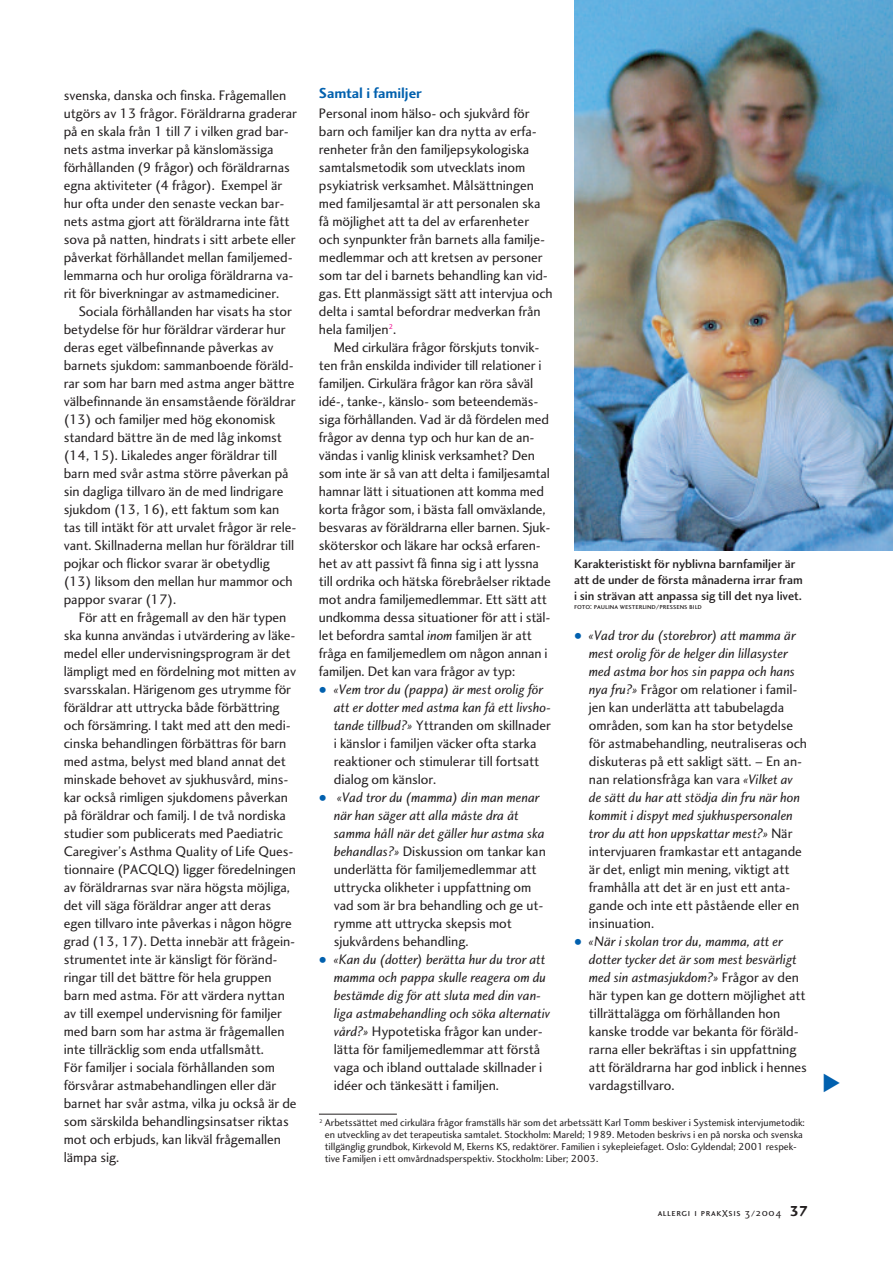
<style>
.page{position:relative;width:893px;height:1263px;background:#fff}
.page>*{position:absolute;margin:0;border:0;box-sizing:border-box;transform-origin:0 0}
.t1{font:15px "Charlotte Sans Bold Plain";letter-spacing:-.005em;color:#0160ae}
.t2{font:14.25px/18px "Charlotte Sans Book Plain";letter-spacing:-.005em;color:#231f20}
.t3{font:14.25px/18px "Charlotte Sans Book Italic Plain";letter-spacing:-.005em;color:#231f20}
.t4{font:12.75px/15.8px "Charlotte Sans Medium Plain";letter-spacing:-.005em;color:#231f20}
.t5{font:10.5px/12px "Charlotte Sans Book Plain";letter-spacing:-.005em;color:#231f20}
.t6{font:10.5px "Charlotte Sans Small Caps Plain";letter-spacing:.06em;color:#231f20}
.t7{font:8.25px "Charlotte Sans Small Caps Plain";letter-spacing:-.005em;color:#231f20}
.s1{font-family:"Charlotte Sans Book Italic Plain"}
.s2{font-family:"Charlotte Sans Book Plain";font-size:18px;color:#0160ae}
.s3{font-family:"Charlotte Sans Book Plain"}
.s4{font-family:"Charlotte Sans Bold Plain";font-size:15px}
</style>
<div class="page">
<img style="left:574px;top:0;width:319px;height:550px">
<hr style="left:319px;top:1114px;width:78px;height:1px;background:#231f20">
<p class="t2" style="left:64px;top:88px;width:235px">svenska, danska och finska. Frågemallen utgörs av 13 frågor. Föräldrarna graderar på en skala från 1 till 7 i vilken grad bar&shy;nets astma inverkar på känslomässiga förhållanden (9 frågor) och föräldrarnas egna aktiviteter (4 frågor). Exempel är hur ofta under den senaste veckan bar&shy;nets astma gjort att föräldrarna inte fått sova på natten, hindrats i sitt arbete eller påverkat förhållandet mellan familjemed&shy;lemmarna och hur oroliga föräldrarna va&shy;rit för biverkningar av astmamediciner.</p>
<p class="t2" style="left:64px;top:304px;width:234px;text-indent:15px">Sociala förhållanden har visats ha stor betydelse för hur föräldrar värderar hur deras eget välbefinnande påverkas av barnets sjukdom: sammanboende föräld&shy;rar som har barn med astma anger bättre välbefinnande än ensamstående föräldrar (13) och familjer med hög ekonomisk standard bättre än de med låg inkomst (14, 15). Likaledes anger föräldrar till barn med svår astma större påverkan på sin dagliga tillvaro än de med lindrigare sjukdom (13, 16), ett faktum som kan tas till intäkt för att urvalet frågor är rele&shy;vant. Skillnaderna mellan hur föräldrar till pojkar och flickor svarar är obetydlig (13) liksom den mellan hur mammor och pappor svarar (17).</p>
<p class="t2" style="left:64px;top:610px;width:234px;text-indent:15px">För att en frågemall av den här typen ska kunna användas i utvärdering av läke&shy;medel eller undervisningsprogram är det lämpligt med en fördelning mot mitten av svarsskalan. Härigenom ges utrymme för föräldrar att uttrycka både förbättring och försämring. I takt med att den medi&shy;cinska behandlingen förbättras för barn med astma, belyst med bland annat det minskade behovet av sjukhusvård, mins&shy;kar också rimligen sjukdomens påverkan på föräldrar och familj. I de två nordiska studier som publicerats med Paediatric Caregiver’s Asthma Quality of Life Ques&shy;tionnaire (PACQLQ) ligger föredelningen av föräldrarnas svar nära högsta möjliga, det vill säga föräldrar anger att deras egen tillvaro inte påverkas i någon högre grad (13, 17). Detta innebär att frågein&shy;strumentet inte är känsligt för föränd&shy;ringar till det bättre för hela gruppen barn med astma. För att värdera nyttan av till exempel undervisning för familjer med barn som har astma är frågemallen inte tillräcklig som enda utfallsmått.<br>För familjer i sociala förhållanden som försvårar astmabehandlingen eller där barnet har svår astma, vilka ju också är de som särskilda behandlingsinsatser riktas mot och erbjuds, kan likväl frågemallen lämpa sig.</p>
<p class="t1" style="left:319px;top:87px;width:104px">Samtal i familjer</p>
<p class="t2" style="left:319px;top:106px;width:235px">Personal inom hälso- och sjukvård för barn och familjer kan dra nytta av erfa&shy;renheter från den familjepsykologiska samtalsmetodik som utvecklats inom psykiatrisk verksamhet. Målsättningen med familjesamtal är att personalen ska få möjlighet att ta del av erfarenheter och synpunkter från barnets alla familje&shy;medlemmar och att kretsen av personer som tar del i barnets behandling kan vid&shy;gas. Ett planmässigt sätt att intervjua och delta i samtal befordrar medverkan från hela familjen<sup>2</sup>.</p>
<p class="t2" style="left:319px;top:340px;width:233px;text-indent:15px">Med cirkulära frågor förskjuts tonvik&shy;ten från enskilda individer till relationer i familjen. Cirkulära frågor kan röra såväl idé-, tanke-, känslo- som beteendemäs&shy;siga förhållanden. Vad är då fördelen med frågor av denna typ och hur kan de an&shy;vändas i vanlig klinisk verksamhet? Den som inte är så van att delta i familjesamtal hamnar lätt i situationen att komma med korta frågor som, i bästa fall omväxlande, besvaras av föräldrarna eller barnen. Sjuk&shy;sköterskor och läkare har också erfaren&shy;het av att passivt få finna sig i att lyssna till ordrika och hätska förebråelser riktade mot andra familjemedlemmar. Ett sätt att undkomma dessa situationer för att i stäl&shy;let befordra samtal <span class="s1">inom</span> familjen är att fråga en familjemedlem om någon annan i familjen. Det kan vara frågor av typ:</p>
<p class="t3" style="left:334px;top:682px;width:219px;text-indent:-15px"><span class="s2">•</span> «Vem tror du (pappa) är mest orolig för att er dotter med astma kan få ett livsho-</p>
<p class="t2" style="left:334px;top:718px;width:218px"><span class="s1">tande tillbud?»</span> Yttranden om skillnader i känslor i familjen väcker ofta starka reaktioner och stimulerar till fortsatt dialog om känslor.</p>
<p class="t3" style="left:334px;top:790px;width:213px;text-indent:-15px"><span class="s2">•</span> «Vad tror du (mamma) din man menar när han säger att alla måste dra åt samma håll när det gäller hur astma ska</p>
<p class="t2" style="left:334px;top:844px;width:214px"><span class="s1">behandlas?»</span> Diskussion om tankar kan underlätta för familjemedlemmar att uttrycka olikheter i uppfattning om vad som är bra behandling och ge ut&shy;rymme att uttrycka skepsis mot sjukvårdens behandling.</p>
<p class="t3" style="left:334px;top:952px;width:218px;text-indent:-15px"><span class="s2">•</span> «Kan du (dotter) berätta hur du tror att mamma och pappa skulle reagera om du bestämde dig för att sluta med din van&shy;liga astmabehandling och söka alternativ</p>
<p class="t2" style="left:334px;top:1024px;width:211px"><span class="s1">vård?»</span> Hypotetiska frågor kan under&shy;lätta för familjemedlemmar att förstå vaga och ibland outtalade skillnader i idéer och tänkesätt i familjen.</p>
<p class="t4" style="left:574px;top:557px;width:230px">Karakteristiskt för nyblivna barnfamiljer är att de under de första månaderna irrar fram i sin strävan att anpassa sig till det nya livet.</p>
<p class="t7" style="left:574px;top:604px;width:129px">foto: paulina westerlind/pressens bild</p>
<p class="t3" style="left:589px;top:628px;width:208px;text-indent:-15px"><span class="s2">•</span> «Vad tror du (storebror) att mamma är mest orolig för de helger din lillasyster med astma bor hos sin pappa och hans</p>
<p class="t2" style="left:589px;top:682px;width:220px"><span class="s1">nya fru?»</span> Frågor om relationer i famil&shy;jen kan underlätta att tabubelagda områden, som kan ha stor betydelse för astmabehandling, neutraliseras och diskuteras på ett sakligt sätt. – En an&shy;nan relationsfråga kan vara <span class="s1">«Vilket av</span></p>
<p class="t3" style="left:589px;top:790px;width:212px">de sätt du har att stödja din fru när hon kommit i dispyt med sjukhuspersonalen tror du att hon uppskattar mest?» <span class="s3">När</span></p>
<p class="t2" style="left:589px;top:844px;width:214px">intervjuaren framkastar ett antagande är det, enligt min mening, viktigt att framhålla att det är en just ett anta&shy;gande och inte ett påstående eller en insinuation.</p>
<p class="t3" style="left:589px;top:934px;width:211px;text-indent:-15px"><span class="s2">•</span> «När i skolan tror du, mamma, att er dotter tycker det är som mest besvärligt med sin astmasjukdom?» <span class="s3">Frågor av den</span></p>
<p class="t2" style="left:589px;top:988px;width:219px">här typen kan ge dottern möjlighet att tillrättalägga om förhållanden hon kanske trodde var bekanta för föräld&shy;rarna eller bekräftas i sin uppfattning att föräldrarna har god inblick i hennes vardagstillvaro.</p>
<p class="t5" style="left:325px;top:1118px;width:481px;text-indent:-5px"><sup>2</sup> Arbetssättet med cirkulära frågor framställs här som det arbetssätt Karl Tomm beskiver i Systemisk intervjumetodik: en utveckling av det terapeutiska samtalet. Stockholm: Mareld; 1989. Metoden beskrivs i en på norska och svenska tillgänglig grundbok, Kirkevold M, Ekerns KS, redaktörer. Familien i sykepleiefaget. Oslo: Gyldendal; 2001 respek&shy;tive Familjen i ett omvårdnadsperspektiv. Stockholm: Liber; 2003.</p>
<p class="t6" style="left:658px;top:1209px;width:152px">allergi i prakXsis 3/2004 <span class="s4">37</span></p>
</div>
